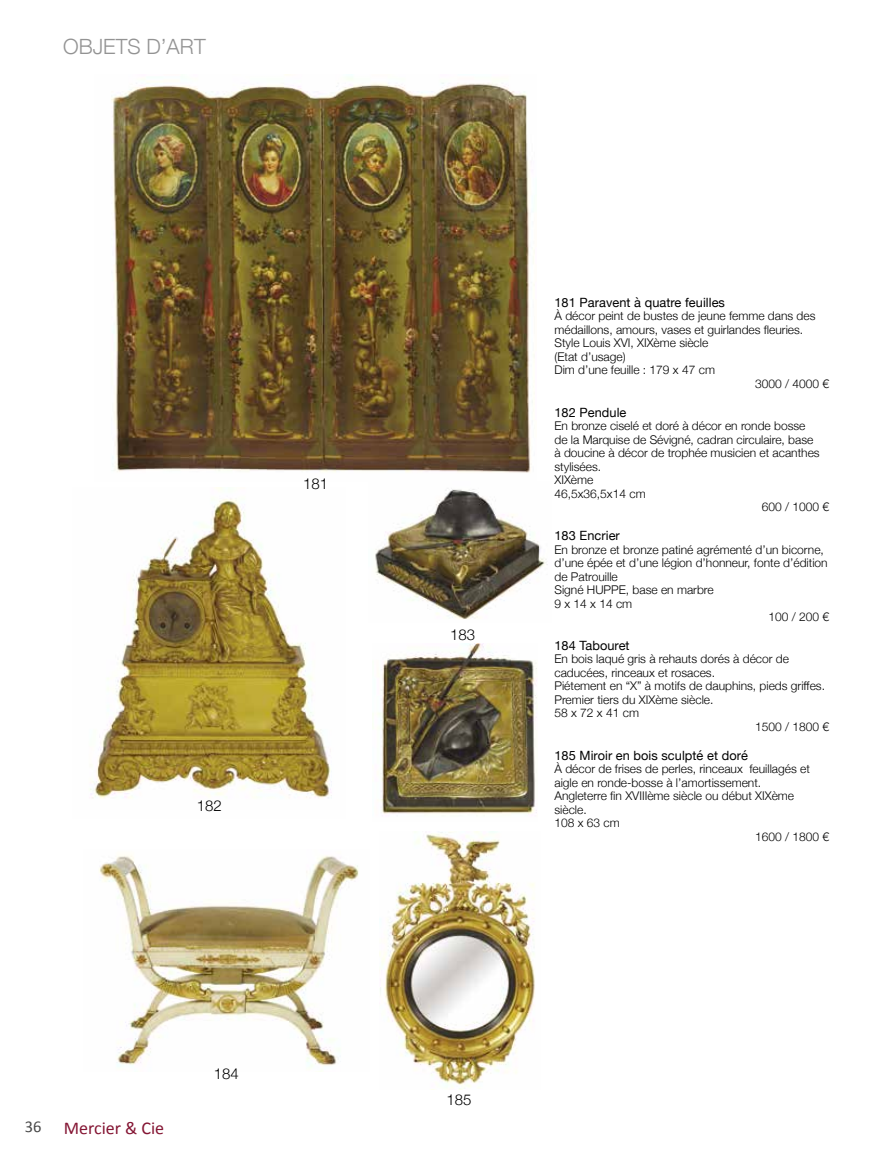
<style>
.page{position:relative;width:893px;height:1149px;background:#fff}
.page>*{position:absolute;margin:0;border:0;box-sizing:border-box;transform-origin:0 0}
.t1{font:300 21px "Helvetica Neue";color:#939393}
.t2{font:18px "Calibri";color:#841533}
.t3{font:300 15px "Helvetica Neue";color:#000}
.t4{font:12.75px "Helvetica Neue";letter-spacing:.005em;color:#000}
.t5{font:300 12px "Helvetica Neue";color:#000}
.s1{font-size:16.5px;color:#484848}
</style>
<div class="page">
<img style="left:111px;top:74px;width:424px;height:399px">
<img style="left:90px;top:487px;width:242px;height:312px">
<img style="left:375px;top:489px;width:173px;height:130px">
<img style="left:377px;top:643px;width:160px;height:173px">
<img style="left:99px;top:855px;width:260px;height:212px">
<img style="left:379px;top:831px;width:156px;height:257px">
<h1 class="t1" style="left:63px;top:30px;width:144px">OBJETS D’ART</h1>
<p class="t3" style="left:303px;top:471px;width:27px">181</p>
<p class="t3" style="left:197px;top:793px;width:27px">182</p>
<h2 class="t2" style="left:25px;top:1114px;width:141px"><span class="s1">36</span> Mercier &amp; Cie</h2>
<p class="t3" style="left:214px;top:1061px;width:27px">184</p>
<p class="t3" style="left:450px;top:622px;width:27px">183</p>
<p class="t4" style="left:554px;top:293px;width:172px">181 Paravent à quatre feuilles</p>
<p class="t5" style="left:554px;top:306px;width:262px">À décor peint de bustes de jeune femme dans des</p>
<p class="t5" style="left:554px;top:320px;width:250px">médaillons, amours, vases et guirlandes fleuries.</p>
<p class="t5" style="left:554px;top:333px;width:155px">Style Louis XVI, XIXème siècle</p>
<p class="t5" style="left:554px;top:347px;width:73px">(Etat d’usage)</p>
<p class="t5" style="left:554px;top:360px;width:162px">Dim d’une feuille : 179 x 47 cm</p>
<p class="t5" style="left:755px;top:374px;width:76px">3000 / 4000 €</p>
<p class="t4" style="left:554px;top:403px;width:73px">182 Pendule</p>
<p class="t5" style="left:554px;top:416px;width:253px">En bronze ciselé et doré à décor en ronde bosse</p>
<p class="t5" style="left:554px;top:429px;width:260px">de la Marquise de Sévigné, cadran circulaire, base</p>
<p class="t5" style="left:554px;top:443px;width:267px">à doucine à décor de trophée musicien et acanthes</p>
<p class="t5" style="left:554px;top:456px;width:48px">stylisées.</p>
<p class="t5" style="left:554px;top:470px;width:40px">XIXème</p>
<p class="t5" style="left:554px;top:483px;width:93px">46,5x36,5x14 cm</p>
<p class="t5" style="left:762px;top:497px;width:69px">600 / 1000 €</p>
<p class="t4" style="left:554px;top:526px;width:67px">183 Encrier</p>
<p class="t5" style="left:554px;top:539px;width:271px">En bronze et bronze patiné agrémenté d’un bicorne,</p>
<p class="t5" style="left:554px;top:553px;width:275px">d’une épée et d’une légion d’honneur, fonte d’édition</p>
<p class="t5" style="left:554px;top:566px;width:65px">de Patrouille</p>
<p class="t5" style="left:554px;top:580px;width:161px">Signé HUPPE, base en marbre</p>
<p class="t5" style="left:554px;top:593px;width:79px">9 x 14 x 14 cm</p>
<p class="t5" style="left:768px;top:607px;width:62px">100 / 200 €</p>
<p class="t4" style="left:554px;top:636px;width:77px">184 Tabouret</p>
<p class="t5" style="left:554px;top:649px;width:236px">En bois laqué gris à rehauts dorés à décor de</p>
<p class="t5" style="left:554px;top:662px;width:162px">caducées, rinceaux et rosaces.</p>
<p class="t5" style="left:554px;top:676px;width:272px">Piétement en “X” à motifs de dauphins, pieds griffes.</p>
<p class="t5" style="left:554px;top:689px;width:160px">Premier tiers du XIXème siècle.</p>
<p class="t5" style="left:554px;top:703px;width:86px">58 x 72 x 41 cm</p>
<p class="t5" style="left:755px;top:716px;width:76px">1500 / 1800 €</p>
<p class="t4" style="left:554px;top:745px;width:195px">185 Miroir en bois sculpté et doré</p>
<p class="t5" style="left:554px;top:759px;width:257px">À décor de frises de perles, rinceaux feuillagés et</p>
<p class="t5" style="left:554px;top:772px;width:208px">aigle en ronde-bosse à l’amortissement.</p>
<p class="t5" style="left:554px;top:786px;width:241px">Angleterre fin XVIIIème siècle ou début XIXème</p>
<p class="t5" style="left:554px;top:799px;width:34px">siècle.</p>
<p class="t5" style="left:554px;top:813px;width:67px">108 x 63 cm</p>
<p class="t5" style="left:755px;top:826px;width:76px">1600 / 1800 €</p>
<p class="t3" style="left:446px;top:1087px;width:27px">185</p>
</div>
